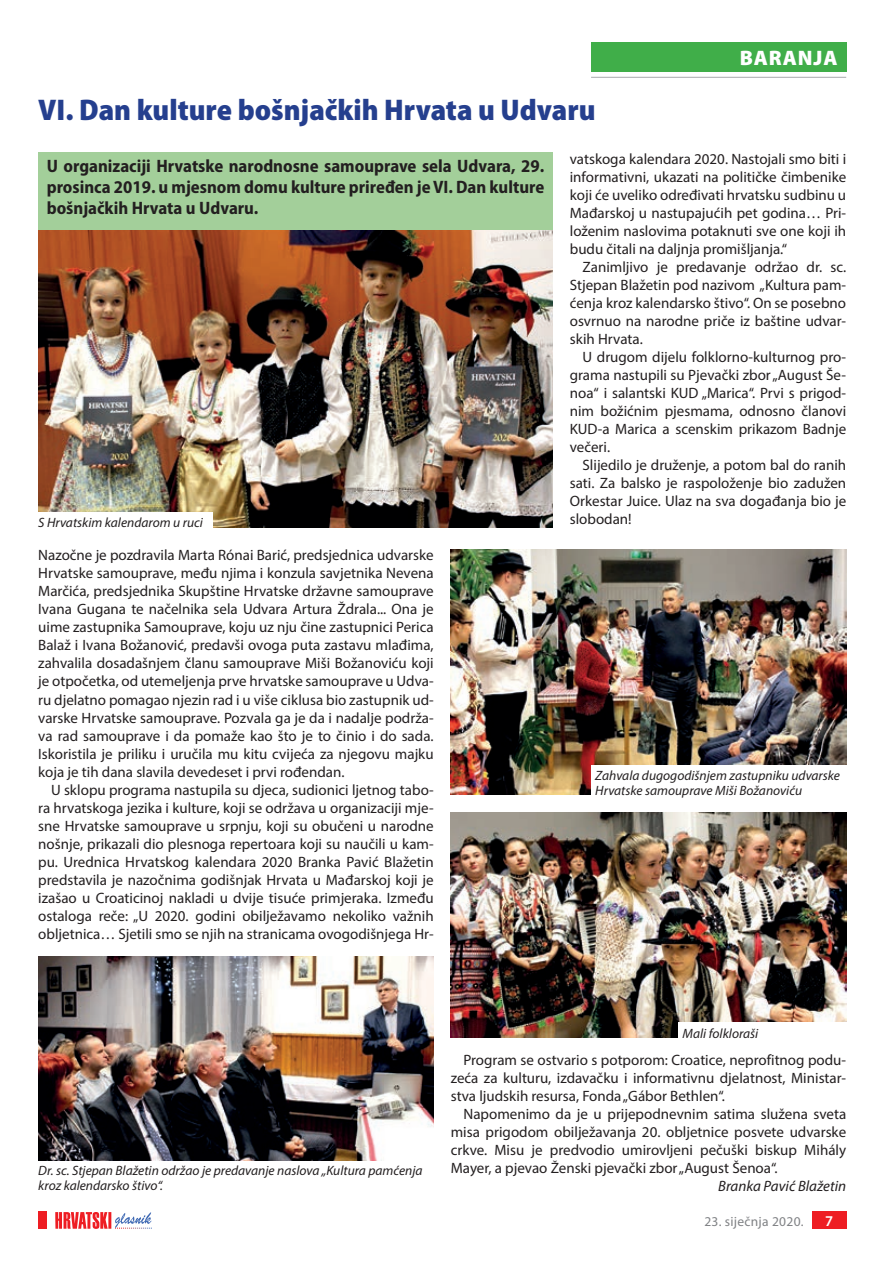
<style>
.page{position:relative;width:893px;height:1263px;background:#fff}
.page>*{position:absolute;margin:0;border:0;box-sizing:border-box;transform-origin:0 0}
.t1{font:900 semi-condensed 30px "Myriad Pro";color:#253f8e}
.t2{font:900 21px "Myriad Pro";letter-spacing:.04em;color:#fff}
.t3{font:700 semi-condensed 18px/21px "Myriad Pro";color:#231f20;text-align:justify}
.t4{font:15px/18px "Myriad Pro";color:#231f20;text-align:justify}
.t5{font:italic 15px "Myriad Pro";color:#231f20}
.t6{font:600 15px "Myriad Pro";color:#fff}
.t7{font:italic 13.5px/15px "Myriad Pro";color:#231f20}
.t8{font:13.5px "Myriad Pro";letter-spacing:.02em;color:#808285}
</style>
<div class="page">
<div style="left:812px;top:1212px;width:34px;height:17px;background:#ee1d23"></div>
<svg style="left:55px;top:1212px;width:97px;height:17px"></svg>
<div style="left:38px;top:1212px;width:9px;height:17px;background:#ee1d23"></div>
<div style="left:591px;top:43px;width:255px;height:29px;background:#40ae49"></div>
<hr style="left:591px;top:77px;width:255px;height:1px;background:#a8a9ad">
<img style="left:451px;top:549px;width:395px;height:245px">
<img style="left:38px;top:956px;width:396px;height:204px">
<img style="left:451px;top:812px;width:395px;height:225px">
<img style="left:38px;top:229px;width:515px;height:299px">
<div style="left:38px;top:152px;width:515px;height:77px;background:#a3cf9a"></div>
<div style="left:34px;top:513px;width:179px;height:19px;background:#fff"></div>
<div style="left:591px;top:765px;width:262px;height:34px;background:#fff"></div>
<div style="left:678px;top:1023px;width:175px;height:19px;background:#fff"></div>
<h2 class="t2" style="left:740px;top:44px;width:99px">BARANJA</h2>
<h1 class="t1" style="left:38px;top:90px;width:559px">VI. Dan kulture bošnjačkih Hrvata u Udvaru</h1>
<p class="t3" style="left:47px;top:155px;width:499px">U organizaciji Hrvatske narodnosne samouprave sela Udvara, 29. prosinca 2019. u mjesnom domu kulture priređen je VI. Dan kulture bošnjačkih Hrvata u Udvaru.</p>
<p class="t4" style="left:570px;top:150px;width:278px">vatskoga kalendara 2020. Nastojali smo biti i informativni, ukazati na političke čimbenike koji će uveliko određivati hrvatsku sudbinu u Mađarskoj u nastupajućih pet godina… Pri&shy;loženim naslovima potaknuti sve one koji ih budu čitali na daljnja promišljanja.“</p>
<p class="t4" style="left:570px;top:258px;width:278px;text-indent:13px">Zanimljivo je predavanje održao dr. sc.<br>Stjepan Blažetin pod nazivom „Kultura pam&shy;ćenja kroz kalendarsko štivo“. On se posebno osvrnuo na narodne priče iz baštine udvar&shy;skih Hrvata.</p>
<p class="t4" style="left:570px;top:348px;width:278px;text-indent:13px">U drugom dijelu folklorno-kulturnog pro&shy;grama nastupili su Pjevački zbor „August Še&shy;noa“ i salantski KUD „Marica“. Prvi s prigod&shy;nim božićnim pjesmama, odnosno članovi KUD-a Marica a scenskim prikazom Badnje večeri.</p>
<p class="t4" style="left:570px;top:456px;width:278px;text-indent:13px">Slijedilo je druženje, a potom bal do ranih sati. Za balsko je raspoloženje bio zadužen Orkestar Juice. Ulaz na sva događanja bio je slobodan!</p>
<p class="t7" style="left:38px;top:515px;width:166px">S Hrvatskim kalendarom u ruci</p>
<p class="t4" style="left:38px;top:546px;width:397px">Nazočne je pozdravila Marta Rónai Barić, predsjednica udvarske Hrvatske samouprave, među njima i konzula savjetnika Nevena Marčića, predsjednika Skupštine Hrvatske državne samouprave Ivana Gugana te načelnika sela Udvara Artura Ždrala... Ona je uime zastupnika Samouprave, koju uz nju čine zastupnici Perica Balaž i Ivana Božanović, predavši ovoga puta zastavu mlađima, zahvalila dosadašnjem članu samouprave Miši Božanoviću koji je otpočetka, od utemeljenja prve hrvatske samouprave u Udva&shy;ru djelatno pomagao njezin rad i u više ciklusa bio zastupnik ud&shy;varske Hrvatske samouprave. Pozvala ga je da i nadalje podrža&shy;va rad samouprave i da pomaže kao što je to činio i do sada.<br>Iskoristila je priliku i uručila mu kitu cvijeća za njegovu majku koja je tih dana slavila devedeset i prvi rođendan.</p>
<p class="t4" style="left:38px;top:780px;width:397px;text-indent:13px">U sklopu programa nastupila su djeca, sudionici ljetnog tabo&shy;ra hrvatskoga jezika i kulture, koji se održava u organizaciji mje&shy;sne Hrvatske samouprave u srpnju, koji su obučeni u narodne nošnje, prikazali dio plesnoga repertoara koji su naučili u kam&shy;pu. Urednica Hrvatskog kalendara 2020 Branka Pavić Blažetin predstavila je nazočnima godišnjak Hrvata u Mađarskoj koji je izašao u Croaticinoj nakladi u dvije tisuće primjeraka. Između ostaloga reče: „U 2020. godini obilježavamo nekoliko važnih obljetnica… Sjetili smo se njih na stranicama ovogodišnjega Hr-</p>
<p class="t7" style="left:595px;top:768px;width:246px">Zahvala dugogodišnjem zastupniku udvarske<br>Hrvatske samouprave Miši Božanoviću</p>
<p class="t7" style="left:38px;top:1163px;width:386px">Dr. sc. Stjepan Blažetin održao je predavanje naslova „Kultura pamćenja kroz kalendarsko štivo“.</p>
<p class="t7" style="left:682px;top:1025px;width:77px">Mali folkloraši</p>
<p class="t4" style="left:451px;top:1050px;width:397px;text-indent:13px">Program se ostvario s potporom: Croatice, neprofitnog podu&shy;zeća za kulturu, izdavačku i informativnu djelatnost, Ministar&shy;stva ljudskih resursa, Fonda „Gábor Bethlen“.</p>
<p class="t4" style="left:451px;top:1104px;width:397px;text-indent:13px">Napomenimo da je u prijepodnevnim satima služena sveta misa prigodom obilježavanja 20. obljetnice posvete udvarske crkve. Misu je predvodio umirovljeni pečuški biskup Mihály Mayer, a pjevao Ženski pjevački zbor „August Šenoa“.</p>
<p class="t5" style="left:718px;top:1176px;width:129px">Branka Pavić Blažetin</p>
<p class="t8" style="left:704px;top:1213px;width:101px">23. siječnja 2020.</p>
<p class="t6" style="left:825px;top:1211px;width:10px">7</p>
</div>
